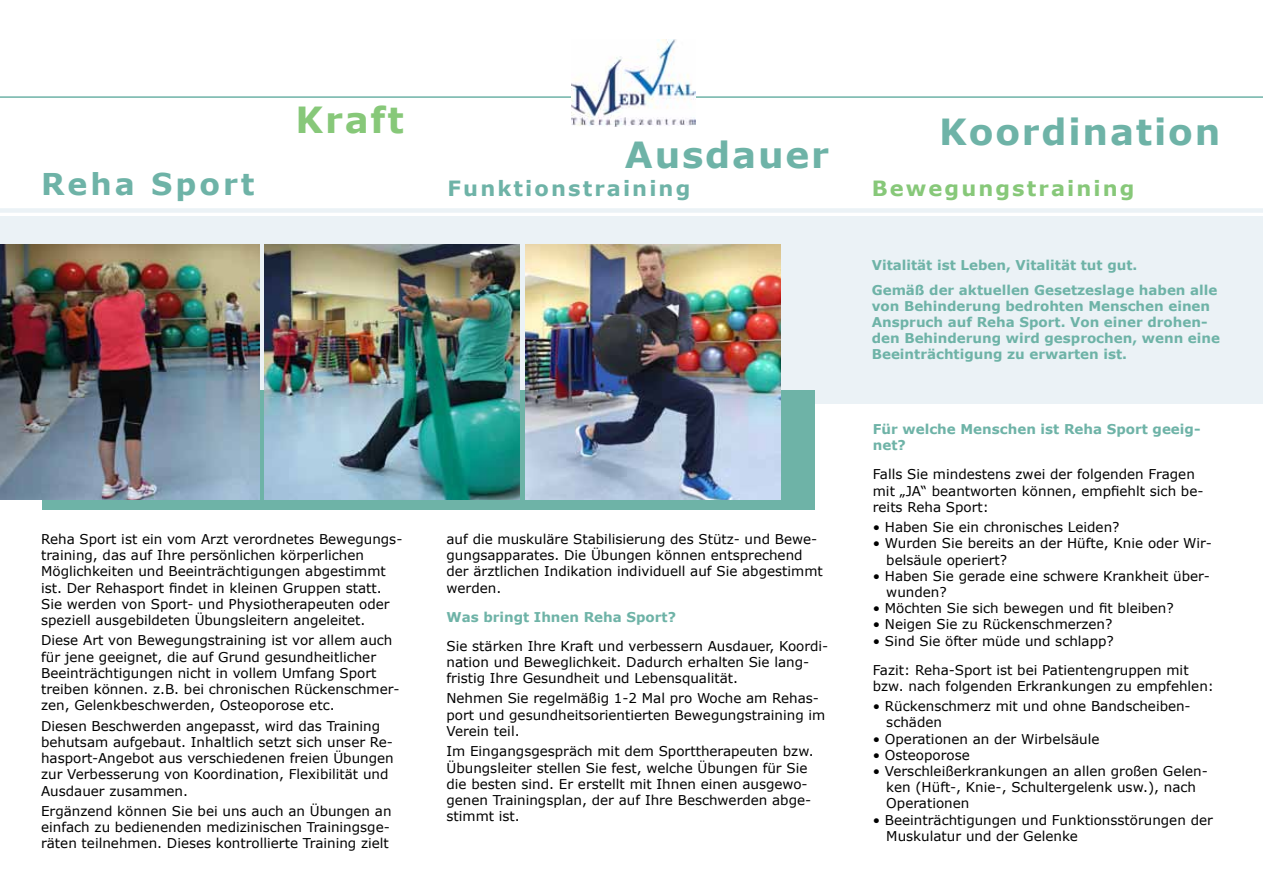
<style>
.page{position:relative;width:1263px;height:893px;background:#fff}
.page>*{position:absolute;margin:0;border:0;box-sizing:border-box;transform-origin:0 0}
.t1{font:700 36px "Verdana";letter-spacing:.05em;color:#6eb3a7}
.t2{font:700 36px "Verdana";letter-spacing:.05em;color:#87c879}
.t3{font:700 30px "Verdana";letter-spacing:.1em;color:#6eb3a7}
.t4{font:700 21px "Verdana";letter-spacing:.1em;color:#87c879}
.t5{font:700 21px "Verdana";letter-spacing:.1em;color:#6eb3a7}
.t6{font:13.5px/16.2px "Verdana";color:#000}
.t7{font:700 13.5px/16.2px "Verdana";color:#6eb3a7}
</style>
<div class="page">
<div style="left:0;top:217px;width:1263px;height:187px;background:#ebf2f6"></div>
<div style="left:42px;top:390px;width:772px;height:119px;background:#6eb3a7"></div>
<hr style="left:0;top:96px;width:1263px;height:2px;background:#6eb3a7">
<div style="left:0;top:208px;width:1263px;height:5px;background:#ebf2f6"></div>
<img style="left:0;top:244px;width:259px;height:256px">
<img style="left:571px;top:40px;width:125px;height:87px">
<img style="left:265px;top:244px;width:255px;height:256px">
<img style="left:525px;top:244px;width:255px;height:256px">
<h2 class="t3" style="left:41px;top:163px;width:215px">Reha Sport</h2>
<h1 class="t2" style="left:295px;top:94px;width:110px">Kraft</h1>
<p class="t6" style="left:41px;top:531px;width:363px">Reha Sport ist ein vom Arzt verordnetes Bewegungs&shy;training, das auf Ihre persönlichen körperlichen Möglichkeiten und Beeinträchtigungen abgestimmt ist. Der Rehasport findet in kleinen Gruppen statt.<br>Sie werden von Sport- und Physiotherapeuten oder speziell ausgebildeten Übungsleitern angeleitet.</p>
<p class="t6" style="left:41px;top:632px;width:360px">Diese Art von Bewegungstraining ist vor allem auch für jene geeignet, die auf Grund gesundheitlicher Beeinträchtigungen nicht in vollem Umfang Sport treiben können. z.B. bei chronischen Rückenschmer&shy;zen, Gelenkbeschwerden, Osteoporose etc.</p>
<p class="t6" style="left:41px;top:718px;width:354px">Diesen Beschwerden angepasst, wird das Training behutsam aufgebaut. Inhaltlich setzt sich unser Re&shy;hasport-Angebot aus verschiedenen freien Übungen zur Verbesserung von Koordination, Flexibilität und Ausdauer zusammen.</p>
<p class="t6" style="left:41px;top:803px;width:352px">Ergänzend können Sie bei uns auch an Übungen an einfach zu bedienenden medizinischen Trainingsge&shy;räten teilnehmen. Dieses kontrollierte Training zielt</p>
<h1 class="t1" style="left:625px;top:129px;width:206px">Ausdauer</h1>
<h3 class="t5" style="left:448px;top:174px;width:244px">Funktionstraining</h3>
<p class="t6" style="left:446px;top:531px;width:378px">auf die muskuläre Stabilisierung des Stütz- und Bewe&shy;gungsapparates. Die Übungen können entsprechend der ärztlichen Indikation individuell auf Sie abgestimmt werden.</p>
<p class="t7" style="left:446px;top:608px;width:231px">Was bringt Ihnen Reha Sport?</p>
<p class="t6" style="left:446px;top:637px;width:383px">Sie stärken Ihre Kraft und verbessern Ausdauer, Koordi&shy;nation und Beweglichkeit. Dadurch erhalten Sie lang&shy;fristig Ihre Gesundheit und Lebensqualität.</p>
<p class="t6" style="left:446px;top:690px;width:380px">Nehmen Sie regelmäßig 1-2 Mal pro Woche am Rehas&shy;port und gesundheitsorientierten Bewegungstraining im<br>Verein teil.</p>
<p class="t6" style="left:446px;top:743px;width:369px">Im Eingangsgespräch mit dem Sporttherapeuten bzw.<br>Übungsleiter stellen Sie fest, welche Übungen für Sie die besten sind. Er erstellt mit Ihnen einen ausgewo&shy;genen Trainingsplan, der auf Ihre Beschwerden abge&shy;stimmt ist.</p>
<h1 class="t1" style="left:939px;top:107px;width:283px">Koordination</h1>
<h3 class="t4" style="left:872px;top:174px;width:264px">Bewegungstraining</h3>
<p class="t7" style="left:872px;top:252px;width:347px;line-height:24.8px">Vitalität ist Leben, Vitalität tut gut.<br>Gemäß der aktuellen Gesetzeslage haben alle</p>
<p class="t7" style="left:872px;top:298px;width:350px">von Behinderung bedrohten Menschen einen Anspruch auf Reha Sport. Von einer drohen&shy;den Behinderung wird gesprochen, wenn eine Beeinträchtigung zu erwarten ist.</p>
<p class="t7" style="left:873px;top:421px;width:329px">Für welche Menschen ist Reha Sport geeig&shy;net?</p>
<p class="t6" style="left:873px;top:466px;width:332px">Falls Sie mindestens zwei der folgenden Fragen mit „JA“ beantworten können, empfiehlt sich be&shy;reits Reha Sport:</p>
<p class="t6" style="left:873px;top:519px;width:248px">• Haben Sie ein chronisches Leiden?</p>
<p class="t6" style="left:886px;top:535px;width:327px;text-indent:-14px">• Wurden Sie bereits an der Hüfte, Knie oder Wir&shy;belsäule operiert?</p>
<p class="t6" style="left:886px;top:568px;width:325px;text-indent:-14px">• Haben Sie gerade eine schwere Krankheit über&shy;wunden?</p>
<p class="t6" style="left:873px;top:600px;width:302px">• Möchten Sie sich bewegen und fit bleiben?</p>
<p class="t6" style="left:873px;top:616px;width:241px">• Neigen Sie zu Rückenschmerzen?</p>
<p class="t6" style="left:873px;top:626px;width:317px;line-height:29px">• Sind Sie öfter müde und schlapp?<br>Fazit: Reha-Sport ist bei Patientengruppen mit</p>
<p class="t6" style="left:873px;top:678px;width:343px">bzw. nach folgenden Erkrankungen zu empfehlen:</p>
<p class="t6" style="left:886px;top:698px;width:306px;text-indent:-14px">• Rückenschmerz mit und ohne Bandscheiben&shy;schäden</p>
<p class="t6" style="left:873px;top:730px;width:228px">• Operationen an der Wirbelsäule</p>
<p class="t6" style="left:873px;top:747px;width:98px">• Osteoporose</p>
<p class="t6" style="left:886px;top:763px;width:323px;text-indent:-14px">• Verschleißerkrankungen an allen großen Gelen&shy;ken (Hüft-, Knie-, Schultergelenk usw.), nach<br>Operationen</p>
<p class="t6" style="left:886px;top:811px;width:328px;text-indent:-14px">• Beeinträchtigungen und Funktionsstörungen der<br>Muskulatur und der Gelenke</p>
</div>
